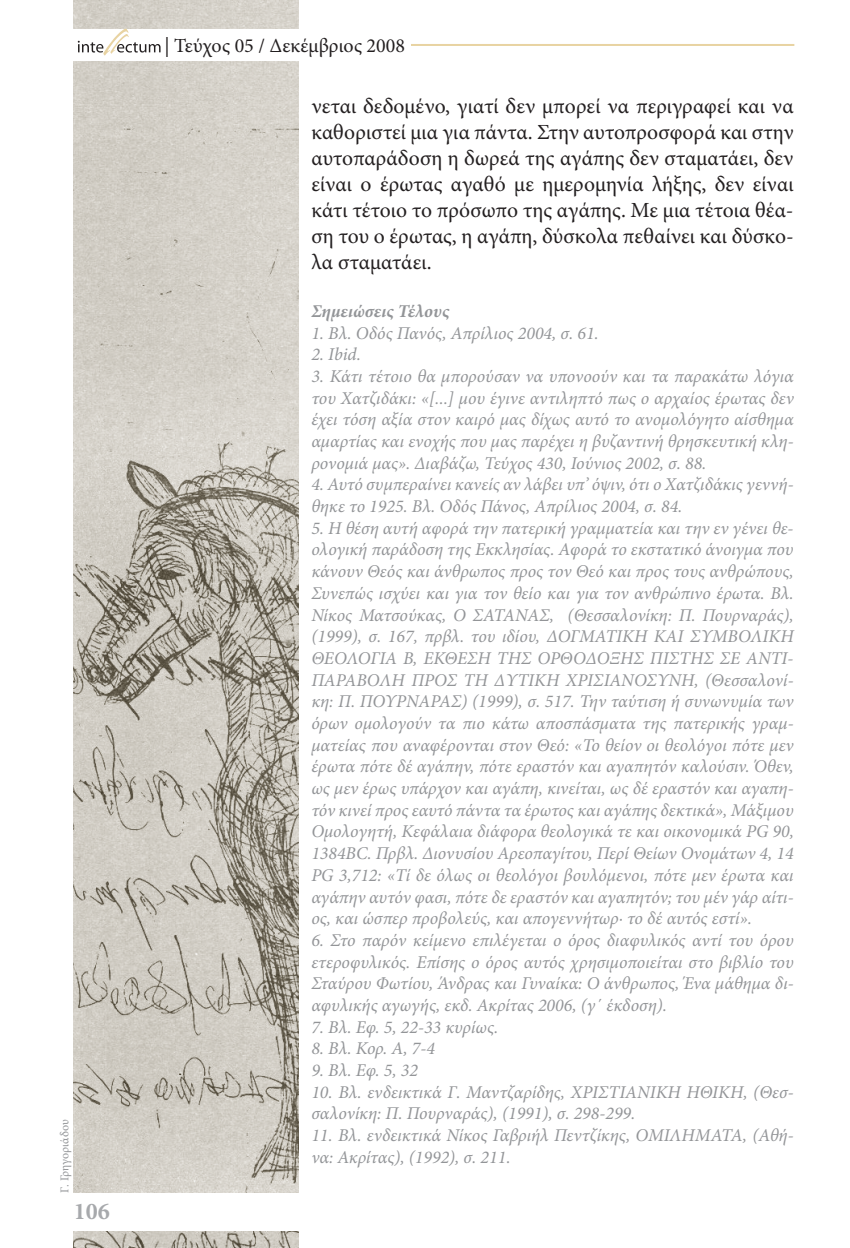
<style>
.page{position:relative;width:850px;height:1248px;background:#fff}
.page>*{position:absolute;margin:0;border:0;box-sizing:border-box;transform-origin:0 0}
.t1{font:700 24px "Minion Pro";color:#a7a9ac}
.t2{font:21.6px/26px "Minion Pro";color:#231f20;text-align:justify}
.t3{font:20px "Minion Pro";color:#231f20}
.t4{font:italic 18px/21.6px "Minion Pro";color:#939598;text-align:justify}
.t5{font:italic 700 18px "Minion Pro";color:#939598}
.t6{font:12px "Minion Pro";color:#939598}
</style>
<div class="page">
<img style="left:73px;top:0;width:225px;height:1193px">
<img style="left:73px;top:1231px;width:225px;height:17px">
<hr style="left:74px;top:44px;width:720px;height:2px;background:#e8d3a2">
<div style="left:74px;top:29px;width:337px;height:31px;background:#fff"></div>
<svg style="left:78px;top:29px;width:83px;height:27px"></svg>
<p class="t6" style="left:61px;top:1193px;width:75px;rotate:-90deg">Γ. Γρηγοριάδου</p>
<h1 class="t1" style="left:74px;top:1196px;width:37px">106</h1>
<p class="t3" style="left:165px;top:39px;width:242px">| Τεύχος 05 / Δεκέμβριος 2008</p>
<p class="t2" style="left:311px;top:95px;width:484px">νεται δεδομένο, γιατί δεν μπορεί να περιγραφεί και να καθοριστεί μια για πάντα. Στην αυτοπροσφορά και στην αυτοπαράδοση η δωρεά της αγάπης δεν σταματάει, δεν είναι ο έρωτας αγαθό με ημερομηνία λήξης, δεν είναι κάτι τέτοιο το πρόσωπο της αγάπης. Με μια τέτοια θέα&shy;ση του ο έρωτας, η αγάπη, δύσκολα πεθαίνει και δύσκο&shy;λα σταματάει.</p>
<p class="t5" style="left:311px;top:300px;width:140px">Σημειώσεις Τέλους</p>
<p class="t4" style="left:311px;top:322px;width:289px">1. Βλ. Οδός Πανός, Απρίλιος 2004, σ. 61.</p>
<p class="t4" style="left:311px;top:343px;width:51px">2. Ibid.</p>
<p class="t4" style="left:311px;top:365px;width:484px">3. Κάτι τέτοιο θα μπορούσαν να υπονοούν και τα παρακάτω λόγια του Χατζιδάκι: «[...] μου έγινε αντιληπτό πως ο αρχαίος έρωτας δεν έχει τόση αξία στον καιρό μας δίχως αυτό το ανομολόγητο αίσθημα αμαρτίας και ενοχής που μας παρέχει η βυζαντινή θρησκευτική κλη&shy;ρονομιά μας». Διαβάζω, Τεύχος 430, Ιούνιος 2002, σ. 88.</p>
<p class="t4" style="left:311px;top:473px;width:484px">4. Αυτό συμπεραίνει κανείς αν λάβει υπ’ όψιν, ότι ο Χατζιδάκις γεννή&shy;θηκε το 1925. Βλ. Οδός Πάνος, Απρίλιος 2004, σ. 84.</p>
<p class="t4" style="left:311px;top:517px;width:484px">5. Η θέση αυτή αφορά την πατερική γραμματεία και την εν γένει θε&shy;ολογική παράδοση της Εκκλησίας. Αφορά το εκστατικό άνοιγμα που κάνουν Θεός και άνθρωπος προς τον Θεό και προς τους ανθρώπους, Συνεπώς ισχύει και για τον θείο και για τον ανθρώπινο έρωτα. Βλ.<br>Νίκος Ματσούκας, Ο ΣΑΤΑΝΑΣ, (Θεσσαλονίκη: Π. Πουρναράς), (1999), σ. 167, πρβλ. του ιδίου, ΔΟΓΜΑΤΙΚΗ ΚΑΙ ΣΥΜΒΟΛΙΚΗ ΘΕΟΛΟΓΙΑ Β, ΕΚΘΕΣΗ ΤΗΣ ΟΡΘΟΔΟΞΗΣ ΠΙΣΤΗΣ ΣΕ ΑΝΤΙ-ΠΑΡΑΒΟΛΗ ΠΡΟΣ ΤΗ ΔΥΤΙΚΗ ΧΡΙΣΙΑΝΟΣΥΝΗ, (Θεσσαλονί&shy;κη: Π. ΠΟΥΡΝΑΡΑΣ) (1999), σ. 517. Την ταύτιση ή συνωνυμία των όρων ομολογούν τα πιο κάτω αποσπάσματα της πατερικής γραμ&shy;ματείας που αναφέρονται στον Θεό: «Το θείον οι θεολόγοι πότε μεν έρωτα πότε δέ αγάπην, πότε εραστόν και αγαπητόν καλούσιν. Όθεν, ως μεν έρως υπάρχον και αγάπη, κινείται, ως δέ εραστόν και αγαπη&shy;τόν κινεί προς εαυτό πάντα τα έρωτος και αγάπης δεκτικά», Μάξιμου Ομολογητή, Κεφάλαια διάφορα θεολογικά τε και οικονομικά PG 90, 1384ΒC. Πρβλ. Διονυσίου Αρεοπαγίτου, Περί Θείων Ονομάτων 4, 14<br>PG 3,712: «Τί δε όλως οι θεολόγοι βουλόμενοι, πότε μεν έρωτα και αγάπην αυτόν φασι, πότε δε εραστόν και αγαπητόν; του μέν γάρ αίτι&shy;ος, και ώσπερ προβολεύς, και απογεννήτωρ∙ το δέ αυτός εστί».</p>
<p class="t4" style="left:311px;top:929px;width:484px">6. Στο παρόν κείμενο επιλέγεται ο όρος διαφυλικός αντί του όρου ετεροφυλικός. Επίσης ο όρος αυτός χρησιμοποιείται στο βιβλίο του Σταύρου Φωτίου, Άνδρας και Γυναίκα: Ο άνθρωπος, Ένα μάθημα δι&shy;αφυλικής αγωγής, εκδ. Ακρίτας 2006, (γ΄ έκδοση).</p>
<p class="t4" style="left:311px;top:1016px;width:189px">7. Βλ. Εφ. 5, 22-33 κυρίως.</p>
<p class="t4" style="left:311px;top:1037px;width:125px">8. Βλ. Κορ. Α, 7-4</p>
<p class="t4" style="left:311px;top:1059px;width:108px">9. Βλ. Εφ. 5, 32</p>
<p class="t4" style="left:311px;top:1081px;width:484px">10. Βλ. ενδεικτικά Γ. Μαντζαρίδης, ΧΡΙΣΤΙΑΝΙΚΗ ΗΘΙΚΗ, (Θεσ&shy;σαλονίκη: Π. Πουρναράς), (1991), σ. 298-299.</p>
<p class="t4" style="left:311px;top:1124px;width:484px">11. Βλ. ενδεικτικά Νίκος Γαβριήλ Πεντζίκης, ΟΜΙΛΗΜΑΤΑ, (Αθή&shy;να: Ακρίτας), (1992), σ. 211.</p>
</div>
